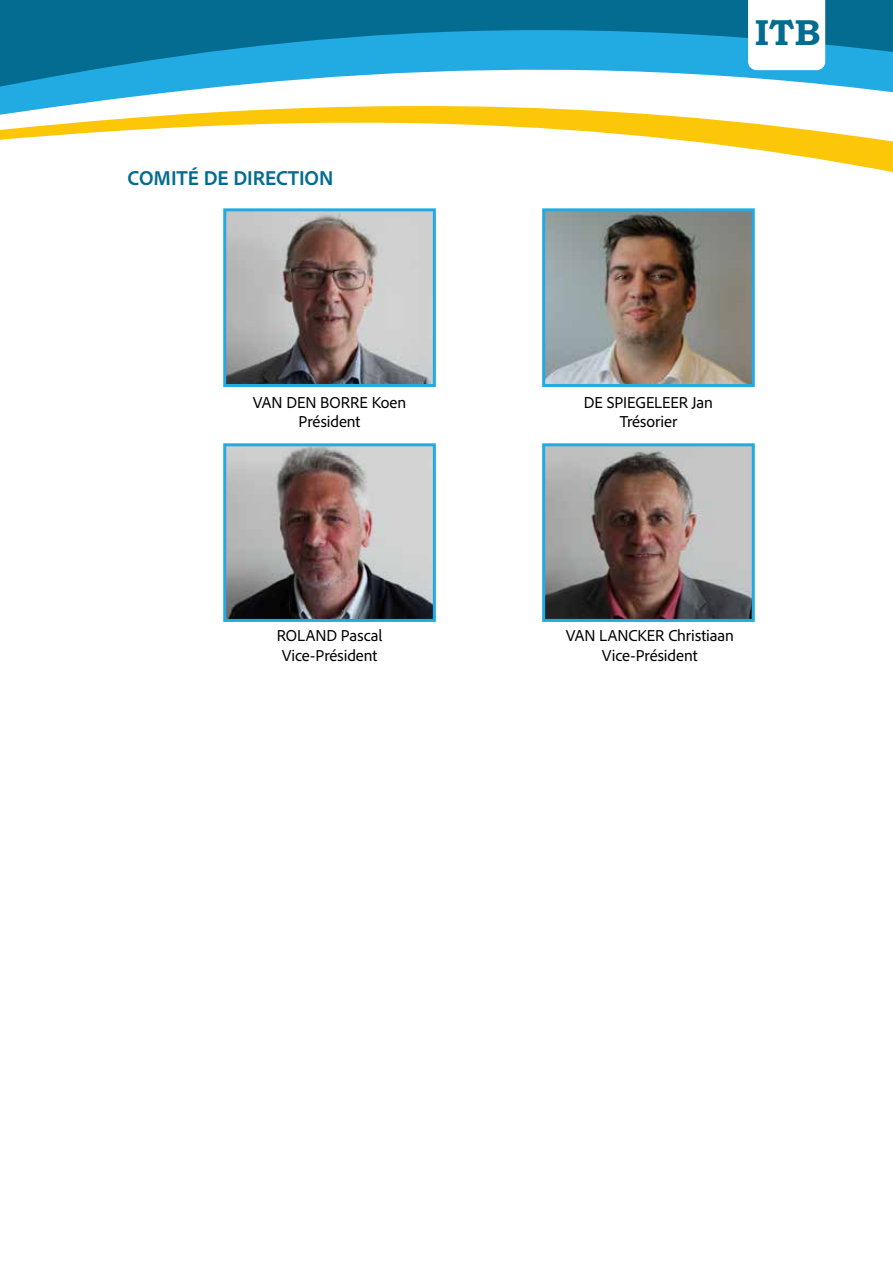
<style>
.page{position:relative;width:893px;height:1263px;background:#fff}
.page>*{position:absolute;margin:0;border:0;box-sizing:border-box;transform-origin:0 0}
.t1{font:700 36px "Bookman Old Style";color:#046b91}
.t2{font:700 21px "Adobe Clean";letter-spacing:-.005em;color:#046b91}
.t3{font:16.5px/19.8px "Adobe Clean";color:#000;text-align:center}
</style>
<div class="page">
<svg style="left:0;top:0;width:893px;height:173px"></svg>
<img style="left:227px;top:212px;width:205px;height:171px">
<div style="left:223px;top:208px;width:213px;height:179px;border:3px solid #22aae2"></div>
<img style="left:227px;top:447px;width:205px;height:171px">
<div style="left:223px;top:443px;width:213px;height:179px;border:3px solid #22aae2"></div>
<img style="left:546px;top:212px;width:205px;height:171px">
<div style="left:542px;top:208px;width:213px;height:179px;border:3px solid #22aae2"></div>
<img style="left:546px;top:447px;width:205px;height:171px">
<div style="left:542px;top:443px;width:213px;height:179px;border:3px solid #22aae2"></div>
<svg style="left:748px;top:0;width:77px;height:70px"></svg>
<p class="t2" style="left:128px;top:165px;width:207px">COMITÉ DE DIRECTION</p>
<h1 class="t1" style="left:755px;top:7px;width:67px">ITB</h1>
<p class="t3" style="left:253px;top:392px;width:155px">VAN DEN BORRE Koen<br>Président</p>
<p class="t3" style="left:584px;top:392px;width:131px">DE SPIEGELEER Jan<br>Trésorier</p>
<p class="t3" style="left:277px;top:625px;width:107px;text-align:left">ROLAND Pascal<br>Vice-Président</p>
<p class="t3" style="left:566px;top:625px;width:170px">VAN LANCKER Christiaan<br>Vice-Président</p>
</div>
